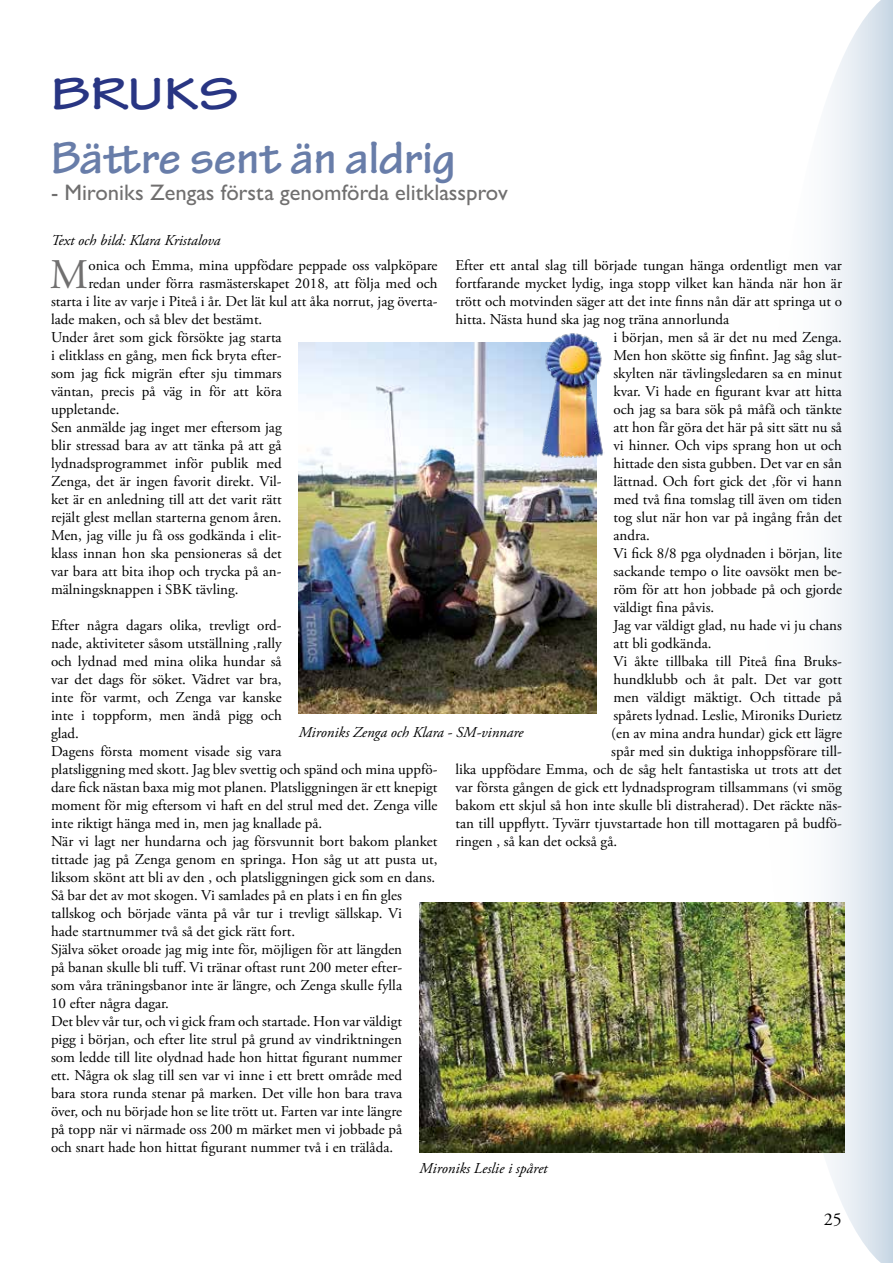
<style>
.page{position:relative;width:893px;height:1263px;background:#fff}
.page>*{position:absolute;margin:0;border:0;box-sizing:border-box;transform-origin:0 0}
.t1{font:700 48px "Tekton Pro";color:#687da9}
.t2{font:700 expanded 48px "Tekton Pro";color:#283583}
.t3{font:42.15px "Adobe Garamond Pro";color:#706f6f}
.t4{font:500 22.5px "Gill Sans Nova";color:#706f6f}
.t5{font:18px "Adobe Garamond Pro";color:#000}
.t6{font:15px/18px "Adobe Garamond Pro";color:#000}
.t7{font:italic 15px "Adobe Garamond Pro";color:#000}
</style>
<div class="page">
<svg style="left:830px;top:0;width:63px;height:1263px"></svg>
<img style="left:299px;top:342px;width:297px;height:372px">
<img style="left:419px;top:902px;width:425px;height:251px">
<img style="left:541px;top:333px;width:62px;height:127px">
<h1 class="t2" style="left:51px;top:65px;width:189px">BRUKS</h1>
<h1 class="t1" style="left:51px;top:130px;width:406px">Bättre sent än aldrig</h1>
<h3 class="t4" style="left:51px;top:179px;width:458px">- Mironiks Zengas första genomförda elitklassprov</h3>
<p class="t7" style="left:51px;top:231px;width:171px">Text och bild: Klara Kristalova</p>
<h2 class="t3" style="left:50px;top:249px;width:40px">M</h2>
<p class="t6" style="left:88px;top:257px;width:351px">onica och Emma, mina uppfödare peppade oss valpköpare</p>
<p class="t6" style="left:455px;top:257px;width:388px">Efter ett antal slag till började tungan hänga ordentligt men var</p>
<p class="t6" style="left:455px;top:275px;width:388px">fortfarande mycket lydig, inga stopp vilket kan hända när hon är</p>
<p class="t6" style="left:455px;top:293px;width:388px">trött och motvinden säger att det inte finns nån där att springa ut o</p>
<p class="t6" style="left:455px;top:311px;width:275px">hitta. Nästa hund ska jag nog träna annorlunda</p>
<p class="t6" style="left:613px;top:329px;width:230px">i början, men så är det nu med Zenga.</p>
<p class="t6" style="left:613px;top:347px;width:230px">Men hon skötte sig finfint. Jag såg slut-</p>
<p class="t6" style="left:613px;top:365px;width:230px">skylten när tävlingsledaren sa en minut</p>
<p class="t6" style="left:613px;top:383px;width:230px">kvar. Vi hade en figurant kvar att hitta</p>
<p class="t6" style="left:613px;top:401px;width:230px">och jag sa bara sök på måfå och tänkte</p>
<p class="t6" style="left:613px;top:419px;width:230px">att hon får göra det här på sitt sätt nu så</p>
<p class="t6" style="left:613px;top:437px;width:230px">vi hinner. Och vips sprang hon ut och</p>
<p class="t6" style="left:613px;top:455px;width:230px">hittade den sista gubben. Det var en sån</p>
<p class="t6" style="left:613px;top:473px;width:230px">lättnad. Och fort gick det ,för vi hann</p>
<p class="t6" style="left:613px;top:491px;width:230px">med två fina tomslag till även om tiden</p>
<p class="t6" style="left:613px;top:509px;width:230px">tog slut när hon var på ingång från det</p>
<p class="t6" style="left:613px;top:527px;width:38px">andra.</p>
<p class="t6" style="left:613px;top:545px;width:230px">Vi fick 8/8 pga olydnaden i början, lite</p>
<p class="t6" style="left:613px;top:563px;width:230px">sackande tempo o lite oavsökt men be-</p>
<p class="t6" style="left:613px;top:581px;width:230px">röm för att hon jobbade på och gjorde</p>
<p class="t6" style="left:613px;top:599px;width:102px">väldigt fina påvis.</p>
<p class="t6" style="left:613px;top:617px;width:230px">Jag var väldigt glad, nu hade vi ju chans</p>
<p class="t6" style="left:613px;top:635px;width:100px">att bli godkända.</p>
<p class="t6" style="left:613px;top:653px;width:230px">Vi åkte tillbaka till Piteå fina Bruks-</p>
<p class="t6" style="left:613px;top:671px;width:230px">hundklubb och åt palt. Det var gott</p>
<p class="t6" style="left:613px;top:689px;width:230px">men väldigt mäktigt. Och tittade på</p>
<p class="t6" style="left:613px;top:707px;width:230px">spårets lydnad. Leslie, Mironiks Durietz</p>
<p class="t6" style="left:611px;top:725px;width:232px">(en av mina andra hundar) gick ett lägre</p>
<p class="t6" style="left:611px;top:743px;width:232px">spår med sin duktiga inhoppsförare til -</p>
<p class="t6" style="left:455px;top:761px;width:388px">lika uppfödare Emma, och de såg helt fantastiska ut trots att det</p>
<p class="t6" style="left:455px;top:779px;width:388px">var första gången de gick ett lydnadsprogram tillsammans (vi smög</p>
<p class="t6" style="left:455px;top:797px;width:388px">bakom ett skjul så hon inte skulle bli distraherad). Det räckte näs-</p>
<p class="t6" style="left:455px;top:815px;width:388px">tan till uppflytt. Tyvärr tjuvstartade hon till mottagaren på budfö-</p>
<p class="t6" style="left:455px;top:833px;width:163px">ringen , så kan det också gå.</p>
<p class="t6" style="left:88px;top:275px;width:351px">redan under förra rasmästerskapet 2018, att följa med och</p>
<p class="t6" style="left:51px;top:293px;width:388px">starta i lite av varje i Piteå i år. Det lät kul att åka norrut, jag överta-</p>
<p class="t6" style="left:51px;top:311px;width:213px">lade maken, och så blev det bestämt.</p>
<p class="t6" style="left:51px;top:329px;width:232px">Under året som gick försökte jag starta</p>
<p class="t6" style="left:51px;top:347px;width:232px">i elitklass en gång, men fick bryta efter-</p>
<p class="t6" style="left:51px;top:365px;width:232px">som jag fick migrän efter sju timmars</p>
<p class="t6" style="left:51px;top:383px;width:232px">väntan, precis på väg in för att köra</p>
<p class="t6" style="left:51px;top:401px;width:70px">uppletande.</p>
<p class="t6" style="left:51px;top:419px;width:232px">Sen anmälde jag inget mer eftersom jag</p>
<p class="t6" style="left:51px;top:437px;width:232px">blir stressad bara av att tänka på att gå</p>
<p class="t6" style="left:51px;top:455px;width:232px">lydnadsprogrammet inför publik med</p>
<p class="t6" style="left:51px;top:473px;width:232px">Zenga, det är ingen favorit direkt. Vil-</p>
<p class="t6" style="left:51px;top:491px;width:232px">ket är en anledning till att det varit rätt</p>
<p class="t6" style="left:51px;top:509px;width:232px">rejält glest mellan starterna genom åren.</p>
<p class="t6" style="left:51px;top:527px;width:232px">Men, jag ville ju få oss godkända i elit-</p>
<p class="t6" style="left:51px;top:545px;width:232px">klass innan hon ska pensioneras så det</p>
<p class="t6" style="left:51px;top:563px;width:232px">var bara att bita ihop och trycka på an-</p>
<p class="t6" style="left:51px;top:581px;width:189px">mälningsknappen i SBK tävling.</p>
<p class="t6" style="left:51px;top:617px;width:388px">Efter några dagars olika, trevligt ord-<br>nade, aktiviteter såsom utställning ,rally<br>och lydnad med mina olika hundar så<br>var det dags för söket. Vädret var bra,<br>inte för varmt, och Zenga var kanske<br>inte i toppform, men ändå pigg och<br>glad.<br>Dagens första moment visade sig vara<br>platsliggning med skott. Jag blev svettig och spänd och mina uppfö&shy;dare fick nästan baxa mig mot planen. Platsliggningen är ett knepigt moment för mig eftersom vi haft en del strul med det. Zenga ville inte riktigt hänga med in, men jag knallade på.<br>När vi lagt ner hundarna och jag försvunnit bort bakom planket tittade jag på Zenga genom en springa. Hon såg ut att pusta ut, liksom skönt att bli av den , och platsliggningen gick som en dans.<br>Så bar det av mot skogen. Vi samlades på en plats i en fin gles tallskog och började vänta på vår tur i trevligt sällskap. Vi<br>hade startnummer två så det gick rätt fort.<br>Själva söket oroade jag mig inte för, möjligen för att längden<br>på banan skulle bli tuff. Vi tränar oftast runt 200 meter efter-<br>som våra träningsbanor inte är längre, och Zenga skulle fylla<br>10 efter några dagar.<br>Det blev vår tur, och vi gick fram och startade. Hon var väldigt<br>pigg i början, och efter lite strul på grund av vindriktningen<br>som ledde till lite olydnad hade hon hittat figurant nummer<br>ett. Några ok slag till sen var vi inne i ett brett område med<br>bara stora runda stenar på marken. Det ville hon bara trava<br>över, och nu började hon se lite trött ut. Farten var inte längre<br>på topp när vi närmade oss 200 m märket men vi jobbade på<br>och snart hade hon hittat figurant nummer två i en trälåda.</p>
<p class="t7" style="left:299px;top:723px;width:226px">Mironiks Zenga och Klara - SM-vinnare</p>
<p class="t7" style="left:420px;top:1159px;width:129px">Mironiks Leslie i spåret</p>
<p class="t5" style="left:824px;top:1208px;width:19px">25</p>
</div>
